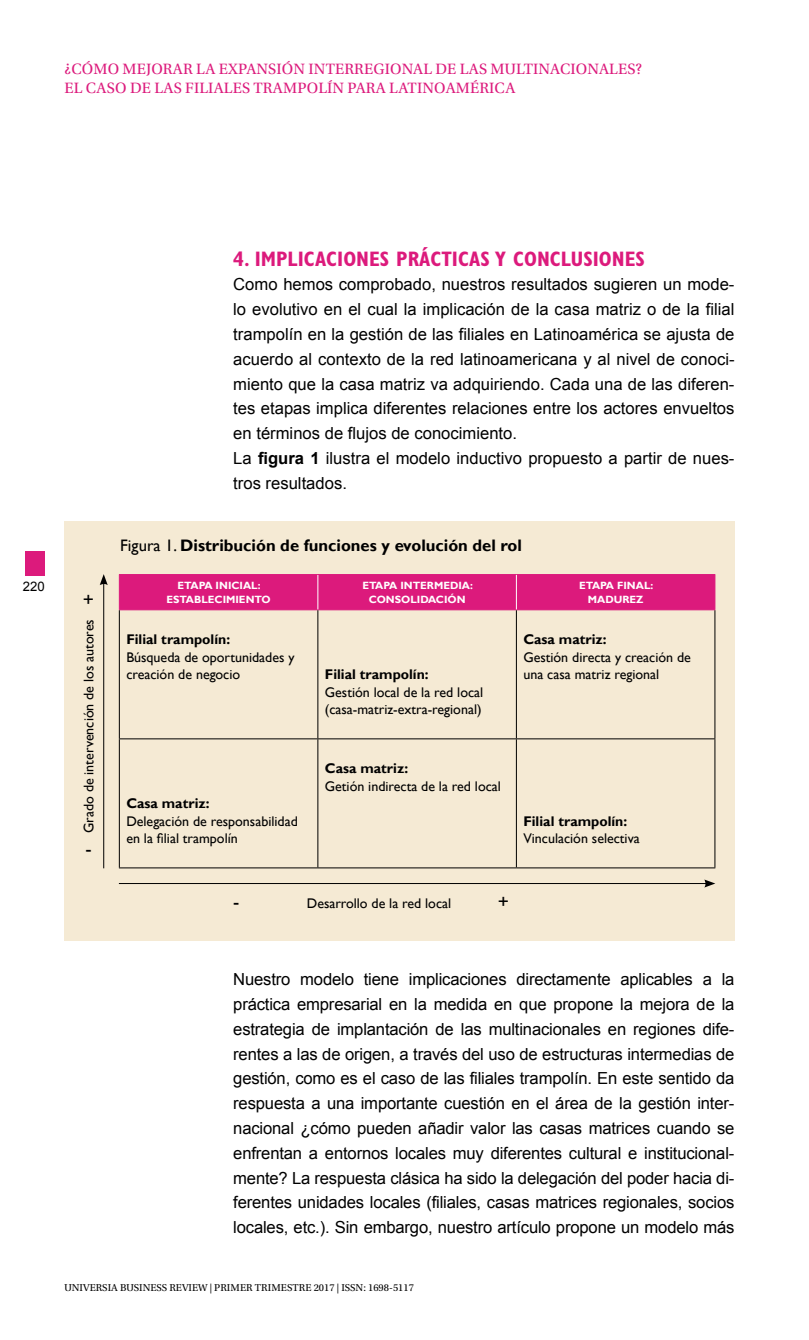
<style>
.page{position:relative;width:809px;height:1340px;background:#fff}
.page>*{position:absolute;margin:0;border:0;box-sizing:border-box;transform-origin:0 0}
.t1{font:700 condensed 21px "Gill Sans Std";color:#dc1a7c}
.t2{font:19.25px "Gill Sans";color:#000}
.t3{font:16.62px/24.8px "Arial";color:#000}
.t4{font:700 16.62px "Gill Sans";color:#000}
.t5{font:15.75px/18.9px "Utopia Std";letter-spacing:.01em;color:#dc1a7c}
.t6{font:14px/17.5px "Gill Sans";color:#000}
.t7{font:700 14px "Gill Sans";color:#000}
.t8{font:13.12px "Arial";color:#000}
.t9{font:700 10.5px/14px "Gill Sans";color:#fff;text-align:center}
.t10{font:10.5px "Utopia Std";color:#000}
.s1{font-weight:700}
.s2{font-weight:400}
</style>
<div class="page">
<div style="left:25px;top:551px;width:20px;height:24px;background:#dc1a7c"></div>
<div style="left:64px;top:521px;width:670px;height:419px;background:#f5ead4"></div>
<div style="left:120px;top:575px;width:594px;height:34px;background:#dc1a7c"></div>
<hr style="left:119px;top:574px;width:199px;height:1px;background:#dc1a7c">
<hr style="left:119px;top:575px;width:1px;height:34px;background:#dc1a7c">
<hr style="left:318px;top:574px;width:198px;height:1px;background:#dc1a7c">
<hr style="left:516px;top:574px;width:199px;height:1px;background:#dc1a7c">
<hr style="left:714px;top:575px;width:1px;height:34px;background:#dc1a7c">
<hr style="left:119px;top:609px;width:199px;height:1px;background:#dc1a7c">
<hr style="left:318px;top:609px;width:198px;height:1px;background:#dc1a7c">
<hr style="left:516px;top:609px;width:199px;height:1px;background:#dc1a7c">
<hr style="left:317px;top:575px;width:1px;height:34px;background:#fff">
<hr style="left:516px;top:575px;width:1px;height:34px;background:#fff">
<hr style="left:317px;top:610px;width:1px;height:128px;background:#000">
<hr style="left:516px;top:610px;width:1px;height:128px;background:#000">
<hr style="left:714px;top:610px;width:1px;height:128px;background:#000">
<hr style="left:119px;top:738px;width:199px;height:1px;background:#000">
<hr style="left:119px;top:739px;width:1px;height:128px;background:#000">
<hr style="left:318px;top:738px;width:198px;height:1px;background:#000">
<hr style="left:317px;top:739px;width:1px;height:128px;background:#000">
<hr style="left:318px;top:867px;width:198px;height:1px;background:#000">
<hr style="left:516px;top:738px;width:199px;height:1px;background:#000">
<hr style="left:516px;top:739px;width:1px;height:128px;background:#000">
<hr style="left:714px;top:739px;width:1px;height:128px;background:#000">
<hr style="left:516px;top:867px;width:199px;height:1px;background:#000">
<hr style="left:119px;top:867px;width:199px;height:1px;background:#000">
<hr style="left:119px;top:610px;width:1px;height:128px;background:#000">
<hr style="left:119px;top:883px;width:588px;height:1px;background:#000">
<svg style="left:704px;top:879px;width:11px;height:8px"></svg>
<hr style="left:103px;top:582px;width:1px;height:286px;background:#000">
<svg style="left:100px;top:574px;width:8px;height:11px"></svg>
<p class="t5" style="left:65px;top:59px;width:579px">¿CÓMO MEJORAR LA EXPANSIÓN INTERREGIONAL DE LAS MULTINACIONALES?<br>EL CASO DE LAS FILIALES TRAMPOLÍN PARA LATINOAMÉRICA</p>
<p class="t8" style="left:23px;top:577px;width:23px">220</p>
<p class="t2" style="left:83px;top:588px;width:13px">+</p>
<p class="t6" style="left:80px;top:833px;width:215px;rotate:-90deg">Grado de intervención de los autores</p>
<p class="t2" style="left:85px;top:836px;width:8px">-</p>
<p class="t1" style="left:233px;top:246px;width:413px">4. IMPLICACIONES PRÁCTICAS Y CONCLUSIONES</p>
<p class="t3" style="left:233px;top:272px;width:503px">Como hemos comprobado, nuestros resultados sugieren un mode&shy;lo evolutivo en el cual la implicación de la casa matriz o de la filial trampolín en la gestión de las filiales en Latinoamérica se ajusta de acuerdo al contexto de la red latinoamericana y al nivel de conoci&shy;miento que la casa matriz va adquiriendo. Cada una de las diferen&shy;tes etapas implica diferentes relaciones entre los actores envueltos en términos de flujos de conocimiento.<br>La <span class="s1">figura 1</span> ilustra el modelo inductivo propuesto a partir de nues&shy;tros resultados.</p>
<p class="t4" style="left:120px;top:535px;width:403px"><span class="s2">Figura 1.</span> Distribución de funciones y evolución del rol</p>
<p class="t9" style="left:167px;top:578px;width:105px">ETAPA INICIAL:<br>ESTABLECIMIENTO</p>
<p class="t9" style="left:362px;top:578px;width:112px">ETAPA INTERMEDIA:<br>CONSOLIDACIÓN</p>
<p class="t9" style="left:579px;top:578px;width:76px">ETAPA FINAL:<br>MADUREZ</p>
<p class="t7" style="left:126px;top:631px;width:105px">Filial trampolín:</p>
<p class="t6" style="left:126px;top:648px;width:170px">Búsqueda de oportunidades y creación de negocio</p>
<p class="t7" style="left:523px;top:631px;width:85px">Casa matriz:</p>
<p class="t6" style="left:523px;top:648px;width:169px">Gestión directa y creación de una casa matriz regional</p>
<p class="t7" style="left:325px;top:666px;width:105px">Filial trampolín:</p>
<p class="t6" style="left:325px;top:683px;width:160px">Gestión local de la red local (casa-matriz-extra-regional)</p>
<p class="t7" style="left:126px;top:795px;width:85px">Casa matriz:</p>
<p class="t6" style="left:126px;top:812px;width:173px">Delegación de responsabilidad en la filial trampolín</p>
<p class="t7" style="left:325px;top:760px;width:85px">Casa matriz:</p>
<p class="t6" style="left:325px;top:777px;width:177px">Getión indirecta de la red local</p>
<p class="t7" style="left:523px;top:812px;width:105px">Filial trampolín:</p>
<p class="t6" style="left:523px;top:830px;width:118px">Vinculación selectiva</p>
<p class="t2" style="left:233px;top:890px;width:8px">-</p>
<p class="t6" style="left:307px;top:894px;width:146px">Desarrollo de la red local</p>
<p class="t2" style="left:498px;top:890px;width:13px">+</p>
<p class="t3" style="left:233px;top:967px;width:502px;text-align:justify">Nuestro modelo tiene implicaciones directamente aplicables a la práctica empresarial en la medida en que propone la mejora de la estrategia de implantación de las multinacionales en regiones dife&shy;rentes a las de origen, a través del uso de estructuras intermedias de gestión, como es el caso de las filiales trampolín. En este sentido da respuesta a una importante cuestión en el área de la gestión inter&shy;nacional ¿cómo pueden añadir valor las casas matrices cuando se enfrentan a entornos locales muy diferentes cultural e institucional&shy;mente? La respuesta clásica ha sido la delegación del poder hacia di&shy;ferentes unidades locales (filiales, casas matrices regionales, socios locales, etc.). Sin embargo, nuestro artículo propone un modelo más</p>
<p class="t10" style="left:64px;top:1281px;width:351px">UNIVERSIA BUSINESS REVIEW | PRIMER TRIMESTRE 2017 | ISSN: 1698-5117</p>
</div>
